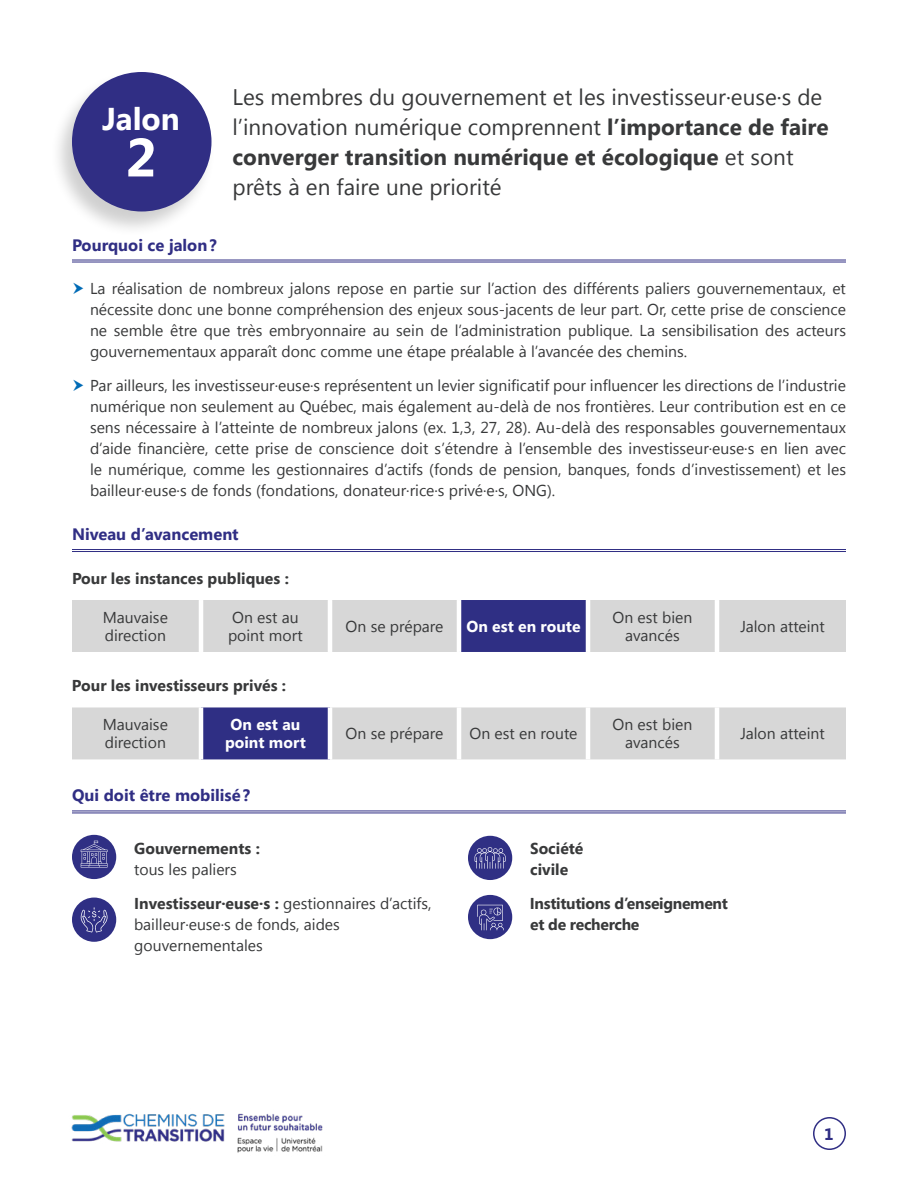
<style>
.page{position:relative;width:918px;height:1188px;background:#fff}
.page>*{position:absolute;margin:0;border:0;box-sizing:border-box;transform-origin:0 0}
.t1{font:700 54px "Segoe UI";color:#fff}
.t2{font:700 31.5px "Segoe UI";color:#fff}
.t3{font:22.5px/30px "Segoe UI";color:#38393a}
.t4{font:700 16.5px "Segoe UI";color:#302e84}
.t5{font:15.75px/21px "Segoe UI";color:#38393a}
.t6{font:700 15.75px/21px "Segoe UI";color:#38393a}
.t7{font:700 15.75px/21px "Segoe UI";letter-spacing:-.02em;color:#38393a}
.t8{font:700 15.75px/18px "Segoe UI";color:#fff;text-align:center}
.s1{font-weight:700}
</style>
<div class="page">
<img style="left:71px;top:1113px;width:252px;height:40px">
<div style="left:813px;top:1117px;width:33px;height:33px;border:2px solid #302e84;border-radius:50%"></div>
<hr style="left:72px;top:260px;width:774px;height:1px;background:#302e84">
<hr style="left:72px;top:262px;width:774px;height:1px;background:#302e84">
<hr style="left:72px;top:549px;width:774px;height:1px;background:#302e84">
<hr style="left:72px;top:551px;width:774px;height:1px;background:#302e84">
<hr style="left:72px;top:810px;width:774px;height:1px;background:#302e84">
<hr style="left:72px;top:812px;width:774px;height:1px;background:#302e84">
<div style="left:72px;top:600px;width:774px;height:52px;background:#d7d7d7"></div>
<div style="left:459px;top:598px;width:129px;height:56px;background:#2f2f84"></div>
<hr style="left:199px;top:600px;width:4px;height:52px;background:#fff">
<hr style="left:328px;top:600px;width:4px;height:52px;background:#fff">
<hr style="left:459px;top:596px;width:129px;height:4px;background:#fff">
<hr style="left:457px;top:600px;width:4px;height:52px;background:#fff">
<hr style="left:459px;top:652px;width:129px;height:4px;background:#fff">
<hr style="left:586px;top:600px;width:4px;height:52px;background:#fff">
<hr style="left:715px;top:600px;width:4px;height:52px;background:#fff">
<div style="left:72px;top:707px;width:774px;height:52px;background:#d7d7d7"></div>
<div style="left:201px;top:705px;width:129px;height:57px;background:#2f2f84"></div>
<hr style="left:201px;top:703px;width:129px;height:4px;background:#fff">
<hr style="left:199px;top:707px;width:4px;height:52px;background:#fff">
<hr style="left:328px;top:707px;width:4px;height:52px;background:#fff">
<div style="left:201px;top:759px;width:129px;height:5px;background:#fff"></div>
<hr style="left:457px;top:707px;width:4px;height:52px;background:#fff">
<hr style="left:586px;top:707px;width:4px;height:52px;background:#fff">
<hr style="left:715px;top:707px;width:4px;height:52px;background:#fff">
<div style="left:72px;top:835px;width:44px;height:44px;background:#2f2f84;border-radius:50%"></div>
<svg style="left:81px;top:841px;width:27px;height:26px"></svg>
<div style="left:72px;top:898px;width:44px;height:44px;background:#2f2f84;border-radius:50%"></div>
<svg style="left:81px;top:907px;width:27px;height:25px"></svg>
<div style="left:468px;top:836px;width:44px;height:44px;background:#2f2f84;border-radius:50%"></div>
<svg style="left:475px;top:847px;width:31px;height:22px"></svg>
<div style="left:468px;top:895px;width:44px;height:44px;background:#2f2f84;border-radius:50%"></div>
<svg style="left:477px;top:905px;width:27px;height:25px"></svg>
<div style="left:50px;top:71px;width:166px;height:166px;background:#000;opacity:.19"></div>
<div style="left:72px;top:72px;width:140px;height:140px;background:#302e84;border-radius:50%"></div>
<h2 class="t2" style="left:102px;top:96px;width:79px">Jalon</h2>
<h1 class="t1" style="left:125px;top:119px;width:33px">2</h1>
<h3 class="t3" style="left:232px;top:81px;width:598px">Les membres du gouvernement et les investisseur·euse·s de l’innovation numérique comprennent <span class="s1">l’importance de faire converger transition numérique et écologique</span> et sont prêts à en faire une priorité</h3>
<p class="t4" style="left:72px;top:233px;width:146px">Pourquoi ce jalon?</p>
<p class="t5" style="left:90px;top:277px;width:758px;text-align:justify">La réalisation de nombreux jalons repose en partie sur l’action des différents paliers gouvernementaux, et nécessite donc une bonne compréhension des enjeux sous-jacents de leur part. Or, cette prise de conscience ne semble être que très embryonnaire au sein de l’administration publique. La sensibilisation des acteurs gouvernementaux apparaît donc comme une étape préalable à l’avancée des chemins.</p>
<p class="t5" style="left:90px;top:375px;width:758px;text-align:justify">Par ailleurs, les investisseur·euse·s représentent un levier significatif pour influencer les directions de l’industrie numérique non seulement au Québec, mais également au-delà de nos frontières. Leur contribution est en ce sens nécessaire à l’atteinte de nombreux jalons (ex. 1,3, 27, 28). Au-delà des responsables gouvernementaux d’aide financière, cette prise de conscience doit s’étendre à l’ensemble des investisseur·euse·s en lien avec le numérique, comme les gestionnaires d’actifs (fonds de pension, banques, fonds d’investissement) et les bailleur·euse·s de fonds (fondations, donateur·rice·s privé·e·s, ONG).</p>
<p class="t4" style="left:72px;top:522px;width:168px">Niveau d’avancement</p>
<p class="t6" style="left:72px;top:567px;width:219px">Pour les instances publiques :</p>
<p class="t5" style="left:103px;top:607px;width:67px;line-height:18px">Mauvaise direction</p>
<p class="t5" style="left:228px;top:607px;width:76px;line-height:18px">On est au point mort</p>
<p class="t5" style="left:346px;top:615px;width:99px">On se prépare</p>
<p class="t8" style="left:466px;top:617px;width:116px">On est en route</p>
<p class="t5" style="left:613px;top:607px;width:81px;line-height:18px;text-align:center">On est bien avancés</p>
<p class="t5" style="left:740px;top:615px;width:86px">Jalon atteint</p>
<p class="t6" style="left:72px;top:674px;width:216px">Pour les investisseurs privés :</p>
<p class="t5" style="left:103px;top:715px;width:67px;line-height:18px">Mauvaise direction</p>
<p class="t8" style="left:225px;top:715px;width:82px">On est au point mort</p>
<p class="t5" style="left:346px;top:722px;width:99px">On se prépare</p>
<p class="t5" style="left:469px;top:722px;width:109px">On est en route</p>
<p class="t5" style="left:613px;top:715px;width:81px;line-height:18px;text-align:center">On est bien avancés</p>
<p class="t5" style="left:740px;top:722px;width:86px">Jalon atteint</p>
<p class="t4" style="left:72px;top:784px;width:180px">Qui doit être mobilisé?</p>
<p class="t6" style="left:134px;top:837px;width:127px">Gouvernements :</p>
<p class="t5" style="left:134px;top:851px;width:299px;line-height:34.5px">tous les paliers<br><span class="s1">Investisseur·euse·s :</span> gestionnaires d’actifs,</p>
<p class="t5" style="left:134px;top:914px;width:207px">bailleur·euse·s de fonds, aides gouvernementales</p>
<p class="t6" style="left:530px;top:837px;width:55px">Société civile</p>
<p class="t7" style="left:530px;top:893px;width:199px">Institutions d’enseignement et de recherche</p>
<p class="t4" style="left:824px;top:1122px;width:11px">1</p>
</div>
